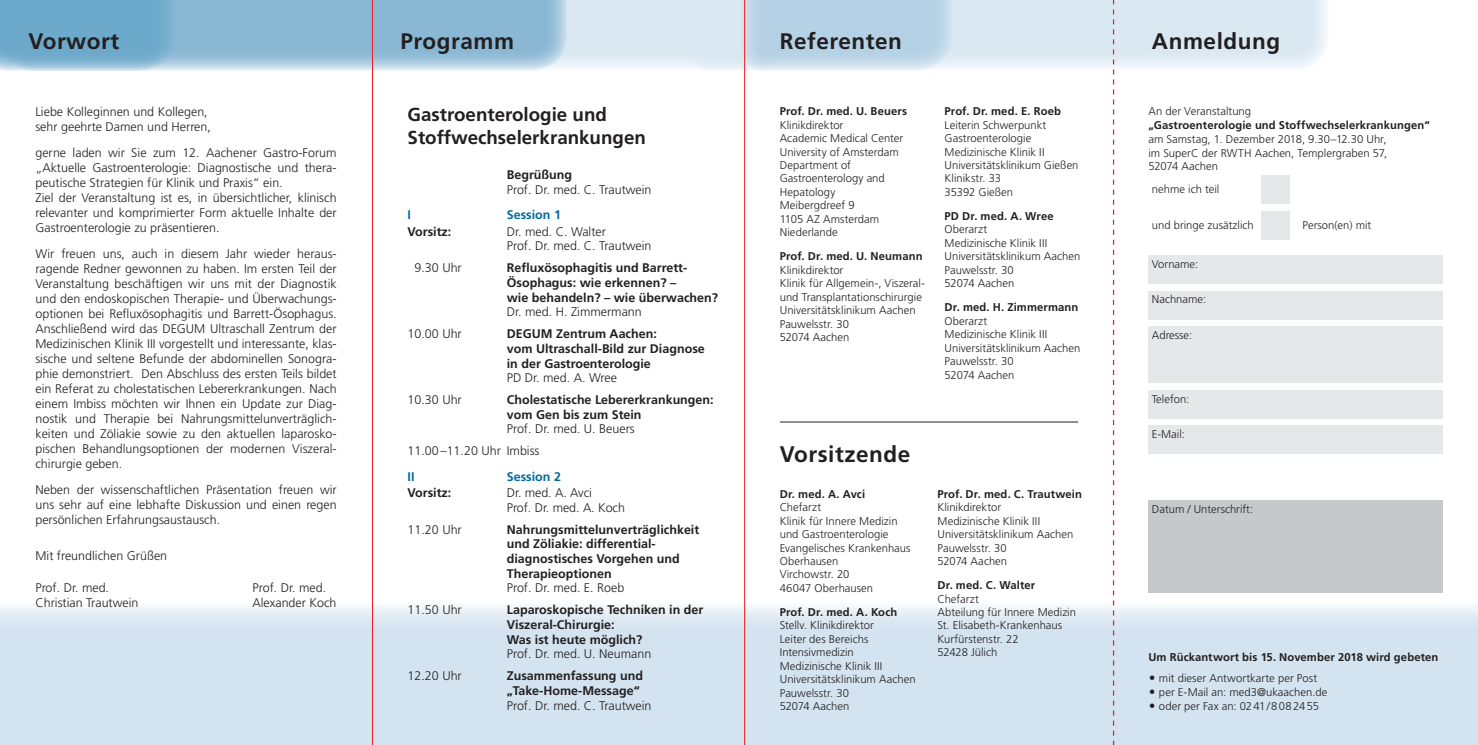
<style>
.page{position:relative;width:1478px;height:745px;background:#fff}
.page>*{position:absolute;margin:0;border:0;box-sizing:border-box;transform-origin:0 0}
.t1{font:700 22.5px "Frutiger";letter-spacing:.025em;color:#231f20}
.t2{font:700 18.75px "Frutiger";color:#231f20}
.t3{font:300 12.5px/15px "Frutiger";color:#231f20}
.t4{font:700 12.5px/14.8px "Frutiger";color:#231f20}
.t5{font:700 12.5px "Frutiger";color:#006a9b}
.t6{font:300 11.25px/13.5px "Frutiger";color:#231f20}
.t7{font:700 11.25px "Frutiger";letter-spacing:.01em;color:#231f20}
.s1{font-weight:700}
.s2{color:#fff}
.s3{font-weight:300}
</style>
<div class="page">
<div style="left:0;top:602px;width:1478px;height:142px;background:#d3e3ef"></div>
<svg style="left:567px;top:0;width:120px;height:68px;fill:#dae8f2"></svg>
<svg style="left:0;top:0;width:567px;height:71px"></svg>
<svg style="left:687px;top:0;width:640px;height:71px;fill:#dae8f2"></svg>
<svg style="left:741px;top:0;width:211px;height:71px"></svg>
<div style="left:1261px;top:175px;width:29px;height:29px;background:#e6e7e9"></div>
<div style="left:1261px;top:211px;width:29px;height:28px;background:#e6e7e9"></div>
<div style="left:1148px;top:255px;width:294px;height:28px;background:#e6e7e9"></div>
<div style="left:1148px;top:291px;width:294px;height:28px;background:#e6e7e9"></div>
<div style="left:1148px;top:326px;width:294px;height:57px;background:#e6e7e9"></div>
<div style="left:1148px;top:390px;width:294px;height:28px;background:#e6e7e9"></div>
<div style="left:1148px;top:425px;width:294px;height:29px;background:#e6e7e9"></div>
<div style="left:1148px;top:500px;width:294px;height:92px;background:#c7c8ca"></div>
<hr style="left:780px;top:421px;width:298px;height:1px;background:#231f20">
<hr style="left:372px;top:0;width:1px;height:744px;background:#ee1d23">
<hr style="left:744px;top:0;width:1px;height:744px;background:#ee1d23">
<svg style="left:1113px;top:0;width:1px;height:744px"></svg>
<p class="t1" style="left:780px;top:28px;width:124px">Referenten</p>
<p class="t1" style="left:28px;top:28px;width:92px">Vorwort</p>
<p class="t1" style="left:400px;top:28px;width:115px">Programm</p>
<p class="t1" style="left:1152px;top:28px;width:130px">Anmeldung</p>
<p class="t3" style="left:35px;top:104px;width:177px">Liebe Kolleginnen und Kollegen, sehr geehrte Damen und Herren,</p>
<p class="t3" style="left:35px;top:145px;width:303px;text-align:justify">gerne laden wir Sie zum 12. Aachener Gastro-Forum „Aktuelle Gastroenterologie: Diagnostische und thera&shy;peutische Strategien für Klinik und Praxis“ ein.</p>
<p class="t3" style="left:35px;top:190px;width:303px;text-align:justify">Ziel der Veranstaltung ist es, in übersichtlicher, klinisch relevanter und komprimierter Form aktuelle Inhalte der Gastroenterologie zu präsentieren.</p>
<p class="t3" style="left:35px;top:246px;width:303px;text-align:justify">Wir freuen uns, auch in diesem Jahr wieder heraus&shy;ragende Redner gewonnen zu haben. Im ersten Teil der Veranstaltung beschäftigen wir uns mit der Diagnostik und den endoskopischen Therapie- und Überwachungs&shy;optionen bei Refluxösophagitis und Barrett-Ösophagus.<br>Anschließend wird das DEGUM Ultraschall Zentrum der Medizinischen Klinik III vorgestellt und interessante, klas&shy;sische und seltene Befunde der abdominellen Sonogra&shy;phie demonstriert. Den Abschluss des ersten Teils bildet ein Referat zu cholestatischen Lebererkrankungen. Nach einem Imbiss möchten wir Ihnen ein Update zur Diag&shy;nostik und Therapie bei Nahrungsmittelunverträglich&shy;keiten und Zöliakie sowie zu den aktuellen laparosko&shy;pischen Behandlungsoptionen der modernen Viszeral&shy;chirurgie geben.</p>
<p class="t3" style="left:35px;top:481px;width:303px;text-align:justify">Neben der wissenschaftlichen Präsentation freuen wir uns sehr auf eine lebhafte Diskussion und einen regen persönlichen Erfahrungsaustausch.</p>
<p class="t3" style="left:35px;top:547px;width:133px">Mit freundlichen Grüßen</p>
<p class="t3" style="left:35px;top:579px;width:105px">Prof. Dr. med.<br>Christian Trautwein</p>
<p class="t3" style="left:252px;top:579px;width:86px">Prof. Dr. med.<br>Alexander Koch</p>
<p class="t2" style="left:407px;top:103px;width:201px">Gastroenterologie und</p>
<p class="t2" style="left:407px;top:126px;width:240px">Stoffwechselerkrankungen</p>
<p class="t3" style="left:507px;top:167px;width:146px"><span class="s1">Begrüßung<br></span>Prof. Dr. med. C. Trautwein</p>
<p class="t5" style="left:407px;top:207px;width:5px">I</p>
<p class="t5" style="left:507px;top:207px;width:56px">Session 1</p>
<p class="t4" style="left:407px;top:224px;width:45px">Vorsitz:</p>
<p class="t3" style="left:507px;top:224px;width:146px;line-height:14.6px">Dr. med. C. Walter<br>Prof. Dr. med. C. Trautwein</p>
<p class="t3" style="left:407px;top:260px;width:56px"><span class="s2">0</span>9.30 Uhr</p>
<p class="t4" style="left:507px;top:260px;width:213px">Refluxösophagitis und Barrett-<br>Ösophagus: wie erkennen? –<br>wie behandeln? – wie überwachen?<br><span class="s3">Dr. med. H. Zimmermann</span></p>
<p class="t3" style="left:407px;top:326px;width:56px">10.00 Uhr</p>
<p class="t4" style="left:507px;top:326px;width:199px">DEGUM Zentrum Aachen:<br>vom Ultraschall-Bild zur Diagnose in der Gastroenterologie<br><span class="s3">PD Dr. med. A. Wree</span></p>
<p class="t3" style="left:407px;top:392px;width:56px">10.30 Uhr</p>
<p class="t4" style="left:507px;top:392px;width:208px">Cholestatische Lebererkrankungen: vom Gen bis zum Stein<br><span class="s3">Prof. Dr. med. U. Beuers</span></p>
<p class="t3" style="left:407px;top:443px;width:133px">11.00–11.20 Uhr Imbiss</p>
<p class="t5" style="left:407px;top:468px;width:8px">II</p>
<p class="t5" style="left:507px;top:468px;width:56px">Session 2</p>
<p class="t4" style="left:407px;top:485px;width:45px">Vorsitz:</p>
<p class="t3" style="left:507px;top:485px;width:120px">Dr. med. A. Avci<br>Prof. Dr. med. A. Koch</p>
<p class="t3" style="left:407px;top:521px;width:56px">11.20 Uhr</p>
<p class="t4" style="left:507px;top:521px;width:194px">Nahrungsmittelunverträglichkeit und Zöliakie: differential&shy;diagnostisches Vorgehen und<br>Therapieoptionen<br><span class="s3">Prof. Dr. med. E. Roeb</span></p>
<p class="t3" style="left:407px;top:602px;width:56px">11.50 Uhr</p>
<p class="t4" style="left:507px;top:602px;width:198px">Laparoskopische Techniken in der<br>Viszeral-Chirurgie:<br>Was ist heute möglich?<br><span class="s3">Prof. Dr. med. U. Neumann</span></p>
<p class="t3" style="left:407px;top:667px;width:56px">12.20 Uhr</p>
<p class="t4" style="left:507px;top:667px;width:146px">Zusammenfassung und „Take-Home-Message“<br><span class="s3">Prof. Dr. med. C. Trautwein</span></p>
<p class="t6" style="left:780px;top:104px;width:129px"><span class="s1">Prof. Dr. med. U. Beuers<br></span>Klinikdirektor<br>Academic Medical Center<br>University of Amsterdam<br>Department of<br>Gastroenterology and<br>Hepatology<br>Meibergdreef 9<br>1105 AZ Amsterdam<br>Niederlande</p>
<p class="t6" style="left:780px;top:249px;width:147px"><span class="s1">Prof. Dr. med. U. Neumann<br></span>Klinikdirektor<br>Klinik für Allgemein-, Viszeral&shy;und Transplantationschirurgie<br>Universitätsklinikum Aachen<br>Pauwelsstr. 30<br>52074 Aachen</p>
<p class="t6" style="left:944px;top:104px;width:135px"><span class="s1">Prof. Dr. med. E. Roeb<br></span>Leiterin Schwerpunkt<br>Gastroenterologie<br>Medizinische Klinik II<br>Universitätsklinikum Gießen<br>Klinikstr. 33<br>35392 Gießen</p>
<p class="t6" style="left:944px;top:209px;width:137px"><span class="s1">PD Dr. med. A. Wree<br></span>Oberarzt<br>Medizinische Klinik III<br>Universitätsklinikum Aachen<br>Pauwelsstr. 30<br>52074 Aachen</p>
<p class="t6" style="left:944px;top:300px;width:137px"><span class="s1">Dr. med. H. Zimmermann<br></span>Oberarzt<br>Medizinische Klinik III<br>Universitätsklinikum Aachen<br>Pauwelsstr. 30<br>52074 Aachen</p>
<p class="t1" style="left:780px;top:440px;width:132px">Vorsitzende</p>
<p class="t6" style="left:780px;top:487px;width:132px"><span class="s1">Dr. med. A. Avci<br></span>Chefarzt<br>Klinik für Innere Medizin und Gastroenterologie<br>Evangelisches Krankenhaus<br>Oberhausen<br>Virchowstr. 20<br>46047 Oberhausen</p>
<p class="t6" style="left:780px;top:605px;width:137px"><span class="s1">Prof. Dr. med. A. Koch<br></span>Stellv. Klinikdirektor<br>Leiter des Bereichs<br>Intensivmedizin<br>Medizinische Klinik III<br>Universitätsklinikum Aachen<br>Pauwelsstr. 30<br>52074 Aachen</p>
<p class="t6" style="left:937px;top:486px;width:146px"><span class="s1">Prof. Dr. med. C. Trautwein<br></span>Klinikdirektor<br>Medizinische Klinik III<br>Universitätsklinikum Aachen<br>Pauwelsstr. 30<br>52074 Aachen</p>
<p class="t6" style="left:937px;top:578px;width:140px"><span class="s1">Dr. med. C. Walter<br></span>Chefarzt<br>Abteilung für Innere Medizin<br>St. Elisabeth-Krankenhaus<br>Kurfürstenstr. 22<br>52428 Jülich</p>
<p class="t6" style="left:1148px;top:104px;width:283px">An der Veranstaltung<br><span class="s1">„Gastroenterologie und Stoffwechselerkrankungen“ </span>am Samstag, 1. Dezember 2018, 9.30–12.30 Uhr,<br>im SuperC der RWTH Aachen, Templergraben 57,<br>52074 Aachen</p>
<p class="t6" style="left:1152px;top:182px;width:69px">nehme ich teil</p>
<p class="t6" style="left:1152px;top:218px;width:103px">und bringe zusätzlich</p>
<p class="t6" style="left:1302px;top:218px;width:70px">Person(en) mit</p>
<p class="t6" style="left:1152px;top:257px;width:48px">Vorname:</p>
<p class="t6" style="left:1152px;top:292px;width:56px">Nachname:</p>
<p class="t6" style="left:1152px;top:328px;width:42px">Adresse:</p>
<p class="t6" style="left:1152px;top:391px;width:39px">Telefon:</p>
<p class="t6" style="left:1152px;top:427px;width:35px">E-Mail:</p>
<p class="t6" style="left:1152px;top:501px;width:103px">Datum / Unterschrift:</p>
<p class="t7" style="left:1148px;top:649px;width:292px">Um Rückantwort bis 15. November 2018 wird gebeten</p>
<p class="t6" style="left:1159px;top:671px;width:160px">mit dieser Antwortkarte per Post</p>
<p class="t6" style="left:1159px;top:684px;width:170px">per E-Mail an: med3@ukaachen.de</p>
<p class="t6" style="left:1159px;top:698px;width:161px">oder per Fax an: 0241/8082455</p>
</div>
